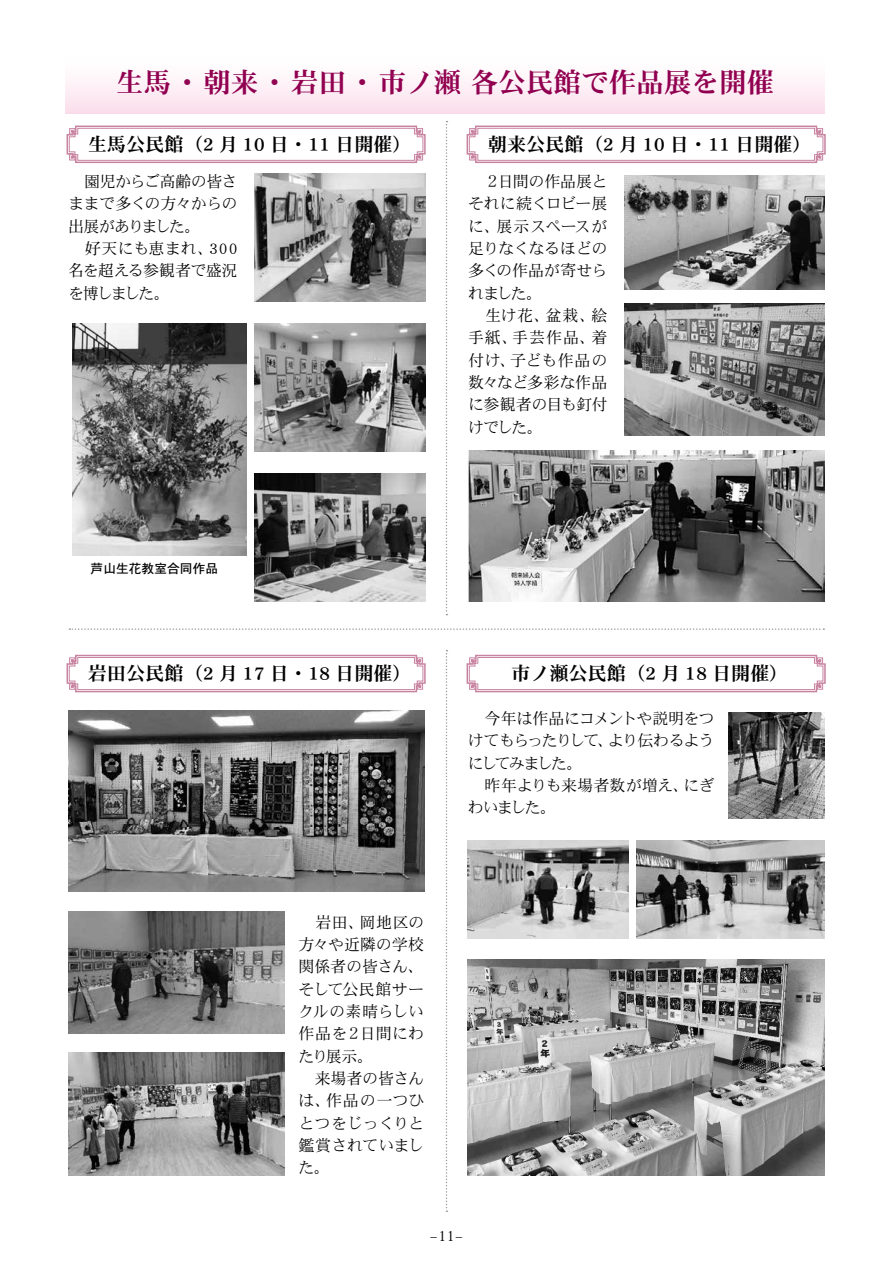
<style>
.page{position:relative;width:893px;height:1263px;background:#fff}
.page>*{position:absolute;margin:0;border:0;box-sizing:border-box;transform-origin:0 0}
.t1{font:27.6px "DFHS Mincho Std W7";color:#910050}
.t2{font:19.2px "DFHS Mincho Std W7";color:#000}
.t3{font:15.9px/22.4px "DFHS Mincho Std W3";letter-spacing:-.025em;color:#000}
.t4{font:15.9px/22.4px "DFHS Mincho Std W3";letter-spacing:-.005em;color:#000}
.t5{font:15.9px/22.4px "DFHS Mincho Std W3";letter-spacing:-.045em;color:#000}
.t6{font:15.9px/22.4px "DFHS Mincho Std W3";letter-spacing:-.11em;color:#000}
.t7{font:15.9px/22.4px "DFHS Mincho Std W3";color:#000;text-align:right}
.t8{font:15.9px "DFHS Mincho Std W3";letter-spacing:-.12em;color:#000}
.t9{font:15.9px/22.4px "DFHS Mincho Std W3";letter-spacing:.04em;color:#000}
.t10{font:15.9px "DFHS Mincho Std W3";letter-spacing:.01em;color:#000}
.t11{font:13.8px "Koz Min Pro";color:#000;scale:2 1}
.t12{font:12.75px "DFHS Gothic Std W5";color:#000}
</style>
<div class="page">
<svg style="left:446px;top:121px;width:1px;height:494px"></svg>
<svg style="left:446px;top:650px;width:1px;height:562px"></svg>
<svg style="left:69px;top:628px;width:755px;height:2px"></svg>
<svg style="left:66px;top:125px;width:360px;height:39px"></svg>
<svg style="left:466px;top:125px;width:360px;height:39px"></svg>
<svg style="left:66px;top:654px;width:360px;height:39px"></svg>
<svg style="left:466px;top:654px;width:360px;height:39px"></svg>
<img style="left:72px;top:324px;width:174px;height:232px">
<img style="left:255px;top:174px;width:170px;height:127px">
<img style="left:255px;top:324px;width:170px;height:127px">
<img style="left:255px;top:474px;width:170px;height:127px">
<img style="left:68px;top:710px;width:356px;height:181px">
<img style="left:68px;top:911px;width:216px;height:123px">
<img style="left:68px;top:1053px;width:216px;height:122px">
<img style="left:625px;top:175px;width:200px;height:115px">
<img style="left:625px;top:304px;width:200px;height:131px">
<img style="left:468px;top:451px;width:357px;height:151px">
<img style="left:728px;top:712px;width:97px;height:106px">
<img style="left:468px;top:841px;width:160px;height:98px">
<img style="left:637px;top:841px;width:188px;height:97px">
<img style="left:468px;top:960px;width:357px;height:215px">
<div style="left:65px;top:51px;width:760px;height:62px;background:linear-gradient(to bottom,#fff,#fbe1ed)"></div>
<h1 class="t1" style="left:116px;top:67px;width:660px">生馬・朝来・岩田・市ノ瀬各公民館で作品展を開催</h1>
<p class="t2" style="left:88px;top:134px;width:325px">生馬公民館（2 月 10 日・11 日開催）</p>
<p class="t3" style="left:84px;top:170px;width:155px">園児からご高齢の皆さ</p>
<p class="t3" style="left:68px;top:192px;width:171px">ままで多くの方々からの</p>
<p class="t8" style="left:68px;top:217px;width:134px">出展がありました。</p>
<p class="t3" style="left:209px;top:237px;width:30px">300</p>
<p class="t3" style="left:68px;top:237px;width:171px;text-indent:17px">好天にも恵まれ、<br>名を超える参観者で盛況を博しました。</p>
<p class="t2" style="left:488px;top:134px;width:325px">朝来公民館（2 月 10 日・11 日開催(</p>
<p class="t3" style="left:498px;top:170px;width:111px">日間の作品展と</p>
<p class="t3" style="left:468px;top:170px;width:34px">　２</p>
<p class="t3" style="left:468px;top:192px;width:141px">それに続くロビー展</p>
<p class="t10" style="left:496px;top:217px;width:112px">展示スペースが</p>
<p class="t3" style="left:468px;top:214px;width:34px">に、</p>
<p class="t3" style="left:468px;top:237px;width:141px">足りなくなるほどの</p>
<p class="t4" style="left:468px;top:259px;width:141px">多くの作品が寄せら</p>
<p class="t3" style="left:468px;top:281px;width:76px">れました。</p>
<p class="t3" style="left:591px;top:304px;width:17px">絵</p>
<p class="t3" style="left:545px;top:304px;width:52px">盆栽、</p>
<p class="t3" style="left:468px;top:304px;width:83px">　生け花、</p>
<p class="t3" style="left:591px;top:326px;width:17px">着</p>
<p class="t9" style="left:510px;top:326px;width:99px;text-indent:-42px">手紙、<br>子ども作品の</p>
<p class="t3" style="left:512px;top:326px;width:85px">手芸作品、</p>
<p class="t5" style="left:468px;top:348px;width:141px">付け、<br>数々など多彩な作品に参観者の目も釘付けでした。</p>
<p class="t12" style="left:91px;top:562px;width:129px">芦山生花教室合同作品</p>
<p class="t2" style="left:88px;top:663px;width:325px">岩田公民館（2 月 17 日・18 日開催）</p>
<p class="t4" style="left:298px;top:910px;width:127px;text-indent:17px">岩田、<br>方々や近隣の学校関係者の皆さん、そして公民館サークルの素晴らしい作品を２日間にわたり展示。</p>
<p class="t7" style="left:315px;top:1067px;width:111px">来場者の皆さん作品の一つひ</p>
<p class="t3" style="left:360px;top:910px;width:66px">岡地区の</p>
<p class="t3" style="left:298px;top:1089px;width:127px">は、<br>とつをじっくりと鑑賞されていました。</p>
<p class="t2" style="left:511px;top:663px;width:279px">市ノ瀬公民館（2 月 18 日開催(</p>
<p class="t5" style="left:468px;top:707px;width:248px;text-align:right">　今年は作品にコメントや説明をつより伝わるよう</p>
<p class="t6" style="left:468px;top:729px;width:147px">けてもらったりして、にしてみました。</p>
<p class="t3" style="left:468px;top:774px;width:223px">　昨年よりも来場者数が増え、わいました。</p>
<p class="t3" style="left:684px;top:774px;width:32px">にぎ</p>
<p class="t11" style="left:430px;top:1226px;width:18px">-11-</p>
</div>
